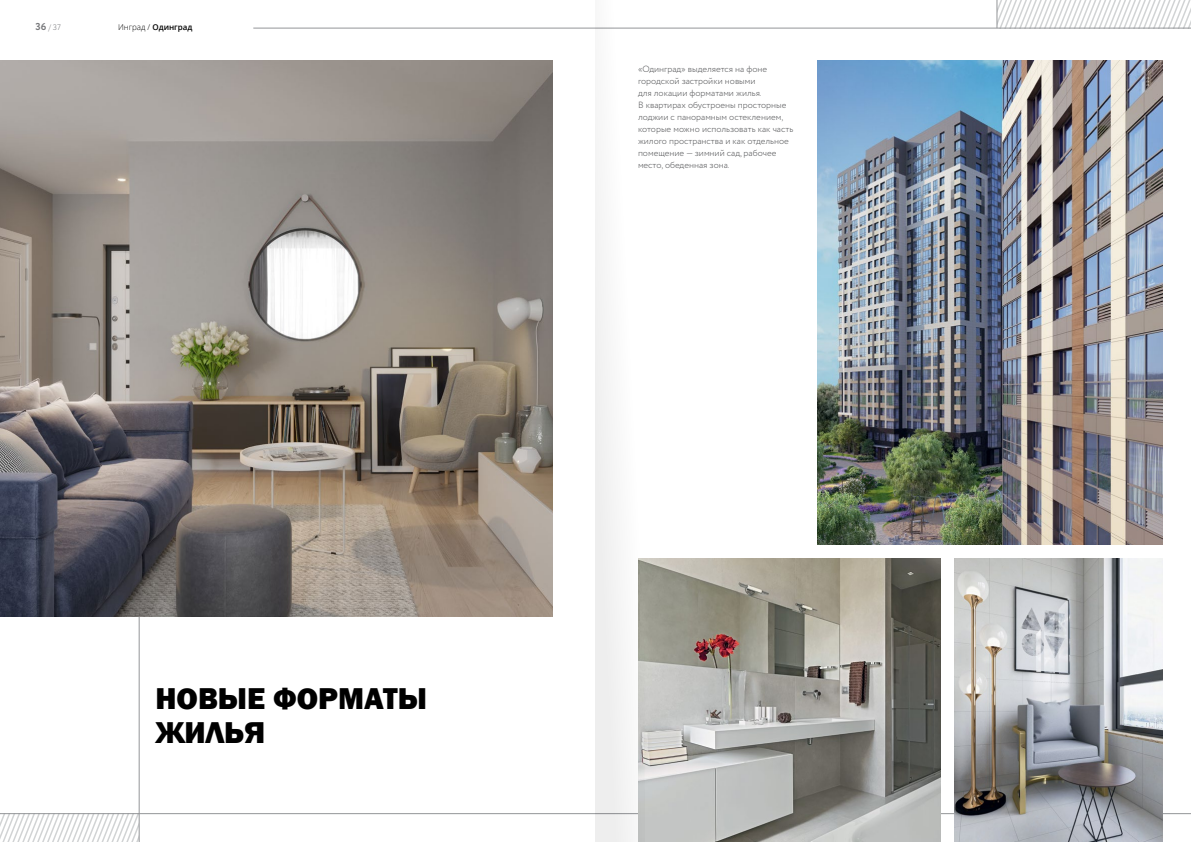
<style>
.page{position:relative;width:1191px;height:842px;background:#fff}
.page>*{position:absolute;margin:0;border:0;box-sizing:border-box;transform-origin:0 0}
.t1{font:800 31px/34px "Franklin Gothic";color:#000}
.t2{font:300 9px/12px "Circe";color:#58595b}
.t3{font:600 8px "Open Sans";color:#000}
.t4{font:300 8px "Circe";color:#77787b}
.s1{font-weight:700;font-size:10px}
.s2{font-weight:300}
</style>
<div class="page">
<img style="left:817px;top:60px;width:345px;height:484px">
<svg style="left:0;top:814px;width:139px;height:28px"></svg>
<hr style="left:0;top:813px;width:1191px;height:1px;background:#939598">
<hr style="left:139px;top:570px;width:1px;height:272px;background:#939598">
<img style="left:0;top:60px;width:553px;height:556px">
<svg style="left:996px;top:0;width:195px;height:28px"></svg>
<hr style="left:253px;top:28px;width:938px;height:1px;background:#939598">
<img style="left:645px;top:559px;width:295px;height:283px">
<img style="left:954px;top:559px;width:208px;height:283px">
<div style="left:595px;top:0;width:50px;height:842px;background:#f8f8f8"></div>
<p class="t4" style="left:35px;top:22px;width:27px"><span class="s1">36</span> / 37</p>
<p class="t3" style="left:118px;top:22px;width:76px"><span class="s2">Инград /</span> Одинград</p>
<h1 class="t1" style="left:155px;top:681px;width:273px">НОВЫЕ ФОРМАТЫ<br>ЖИЛЬЯ</h1>
<p class="t2" style="left:638px;top:63px;width:157px">«Одинград» выделяется на фоне городской застройки новыми<br>для локации форматами жилья.<br>В квартирах обустроены просторные лоджии с панорамным остеклением, которые можно использовать как часть жилого пространства и как отдельное помещение — зимний сад, рабочее место, обеденная зона.</p>
</div>
